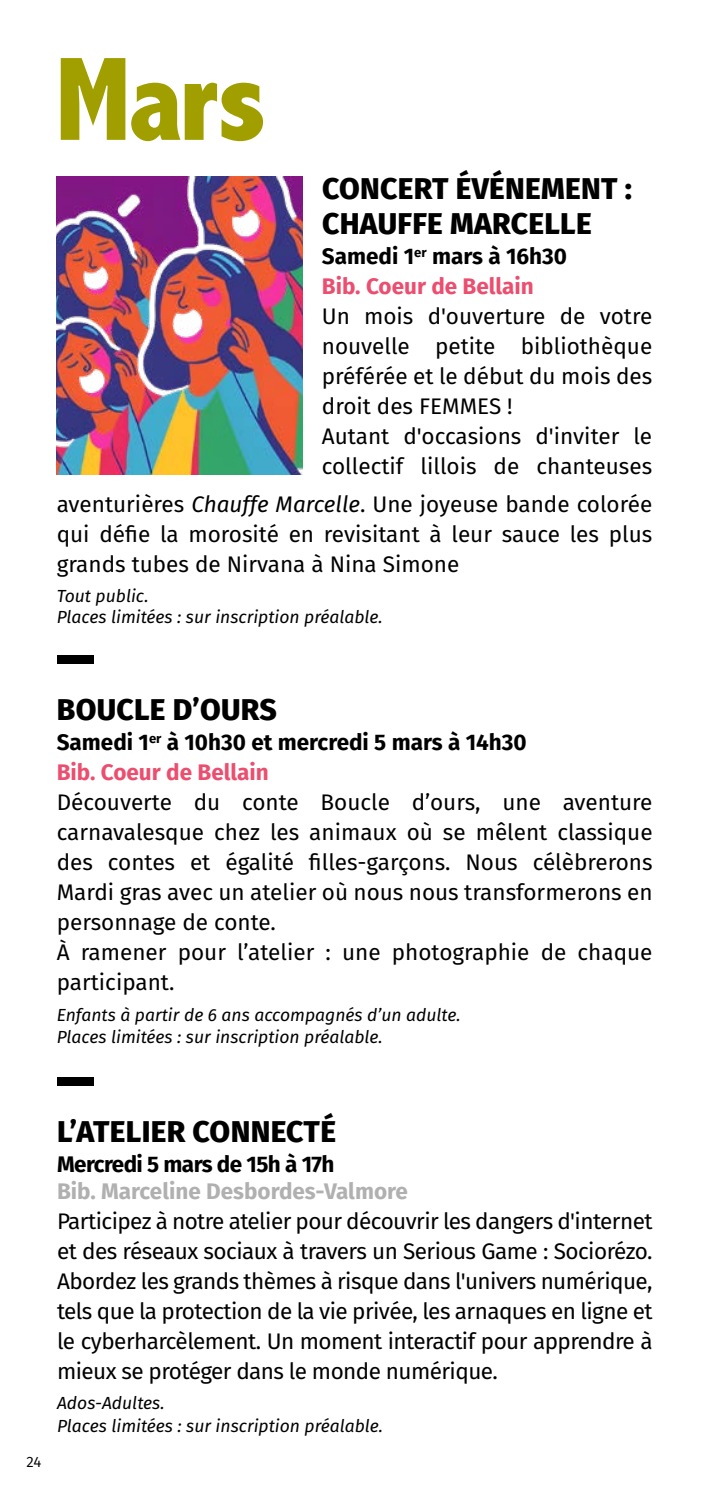
<style>
.page{position:relative;width:709px;height:1489px;background:#fff}
.page>*{position:absolute;margin:0;border:0;box-sizing:border-box;transform-origin:0 0}
.t1{font:800 condensed 120px "Abadi";color:#a19f00}
.t2{font:800 30px/35px "Fira Sans";letter-spacing:.01em;color:#000}
.t3{font:22.5px/30px "Fira Sans";color:#000;text-align:justify}
.t4{font:700 22.5px/30px "Fira Sans";color:#000}
.t5{font:700 22.5px/30px "Fira Sans";color:#eb4e6f}
.t6{font:700 22.5px "Fira Sans";color:#b0b0b0}
.t7{font:700 22.5px "Fira Sans";letter-spacing:-.025em;color:#000}
.t8{font:italic 17.5px/22.5px "Fira Sans";color:#000}
.t9{font:15px "Fira Sans";color:#000}
.s1{color:#000}
.s2{font-style:italic}
.s3{color:#eb4e6f}
</style>
<div class="page">
<div style="left:57px;top:654px;width:36px;height:9px;background:#000"></div>
<div style="left:57px;top:1077px;width:36px;height:8px;background:#000"></div>
<img style="left:56px;top:176px;width:246px;height:298px">
<h1 class="t1" style="left:55px;top:30px;width:213px">Mars</h1>
<h2 class="t2" style="left:322px;top:169px;width:311px">CONCERT ÉVÉNEMENT :<br>CHAUFFE MARCELLE</h2>
<p class="t5" style="left:322px;top:240px;width:247px"><span class="s1">Samedi 1</span><sup>er</sup> <span class="s1">mars à 16h30<br></span>Bib. Coeur de Bellain</p>
<p class="t3" style="left:322px;top:301px;width:332px;text-align:left">Un mois d'ouverture de votre nouvelle petite bibliothèque préférée et le début du mois des droit des FEMMES !<br>Autant d'occasions d'inviter le collectif lillois de chanteuses</p>
<p class="t3" style="left:57px;top:488px;width:597px">aventurières <span class="s2">Chauffe Marcelle</span>. Une joyeuse bande colorée qui défie la morosité en revisitant à leur sauce les plus grands tubes de Nirvana à Nina Simone</p>
<p class="t8" style="left:57px;top:584px;width:327px;line-height:21px">Tout public.<br>Places limitées : sur inscription préalable.</p>
<h2 class="t2" style="left:57px;top:690px;width:221px">BOUCLE D’OURS</h2>
<p class="t4" style="left:57px;top:726px;width:471px">Samedi 1<sup>er</sup> à 10h30 et mercredi 5 mars à 14h30<br><span class="s3">Bib. Coeur de Bellain</span></p>
<p class="t3" style="left:57px;top:787px;width:597px;text-align:left">Découverte du conte Boucle d’ours, une aventure carnavalesque chez les animaux où se mêlent classique des contes et égalité filles-garçons. Nous célèbrerons Mardi gras avec un atelier où nous nous transformerons en personnage de conte.<br>À ramener pour l’atelier : une photographie de chaque participant.</p>
<p class="t8" style="left:57px;top:1002px;width:405px">Enfants à partir de 6 ans accompagnés d’un adulte.<br>Places limitées : sur inscription préalable.</p>
<p class="t9" style="left:27px;top:1450px;width:16px">24</p>
<h2 class="t2" style="left:57px;top:1111px;width:280px">L’ATELIER CONNECTÉ</h2>
<p class="t7" style="left:57px;top:1144px;width:279px">Mercredi 5 mars de 15h à 17h</p>
<p class="t6" style="left:57px;top:1171px;width:352px">Bib. Marceline Desbordes-Valmore</p>
<p class="t3" style="left:57px;top:1205px;width:597px">Participez à notre atelier pour découvrir les dangers d'internet et des réseaux sociaux à travers un Serious Game : Sociorézo.<br>Abordez les grands thèmes à risque dans l'univers numérique, tels que la protection de la vie privée, les arnaques en ligne et le cyberharcèlement. Un moment interactif pour apprendre à mieux se protéger dans le monde numérique.</p>
<p class="t8" style="left:57px;top:1390px;width:327px">Ados-Adultes.<br>Places limitées : sur inscription préalable.</p>
</div>
